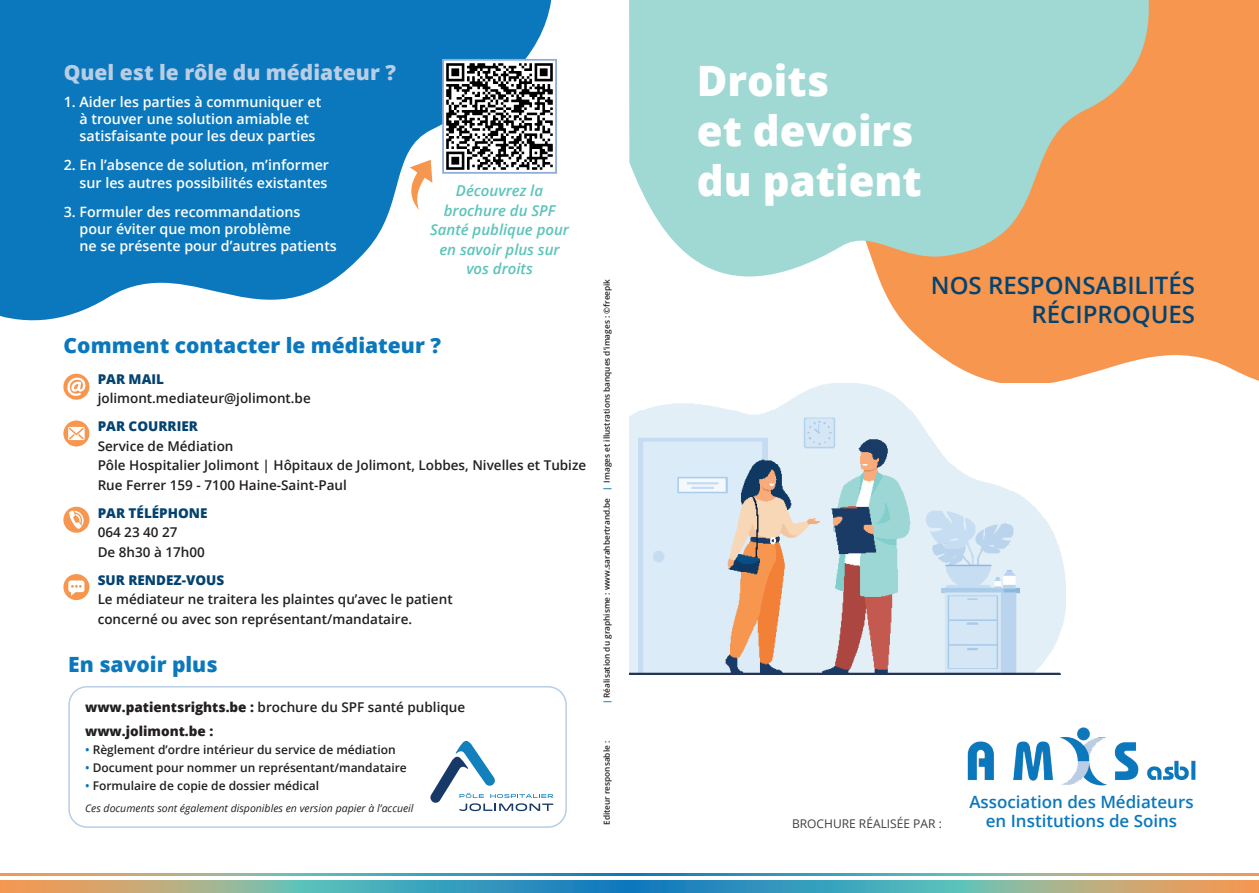
<style>
.page{position:relative;width:1259px;height:893px;background:#fff}
.page>*{position:absolute;margin:0;border:0;box-sizing:border-box;transform-origin:0 0}
.t1{font:800 41.85px/50.2px "Open Sans";color:#fff}
.t2{font:600 24px/28.8px "Open Sans";color:#044370;text-align:right}
.t3{font:800 21px "Open Sans";color:#0b78bd}
.t4{font:800 21px "Open Sans";color:#b9cde5}
.t5{font:600 16.95px/18.6px "Open Sans";color:#0b78bd;text-align:center}
.t6{font:italic 600 15px/19.5px "Open Sans";color:#5bc4ba;text-align:center}
.t7{font:600 14.25px/17.1px "Open Sans";color:#fff}
.t8{font:600 13.5px/19.5px "Open Sans";color:#231f20}
.t9{font:800 13.5px/23.7px "Open Sans";color:#231f20}
.t10{font:800 13.5px "Open Sans";color:#044370}
.t11{font:600 12px "Open Sans";color:#231f20}
.t12{font:12px "Open Sans";color:#3e3e3f}
.t13{font:italic 10.5px "Open Sans";color:#231f20}
.t14{font:600 8.25px "Open Sans";color:#231f20}
.s1{font-weight:600}
.s2{color:#0b78bd}
.s3{font-weight:700;font-style:italic;color:#0b78bd}
</style>
<div class="page">
<svg style="left:830px;top:0;width:429px;height:384px;fill:#f7964f"></svg>
<svg style="left:0;top:0;width:552px;height:321px;fill:#0b78bd"></svg>
<svg style="left:629px;top:880px;width:630px;height:13px;background:#74a39f"></svg>
<svg style="left:0;top:880px;width:629px;height:13px;background:#75a39e"></svg>
<svg style="left:629px;top:874px;width:630px;height:2px"></svg>
<svg style="left:0;top:874px;width:629px;height:2px"></svg>
<svg style="left:629px;top:0;width:531px;height:321px;background:#beccb8"></svg>
<div style="left:68px;top:686px;width:499px;height:142px;border:2px solid #b9cde5;border-radius:18px"></div>
<img style="left:967px;top:728px;width:229px;height:58px">
<img style="left:629px;top:384px;width:436px;height:290px">
<svg style="left:430px;top:740px;width:123px;height:71px"></svg>
<img style="left:445px;top:62px;width:108px;height:109px">
<div style="left:442px;top:59px;width:115px;height:115px;border:2px solid #8eadd8"></div>
<div style="left:63px;top:420px;width:26px;height:26px;background:#f7964f;border-radius:50%"></div>
<svg style="left:68px;top:427px;width:17px;height:13px"></svg>
<div style="left:63px;top:374px;width:26px;height:26px;background:#f7964f;border-radius:50%"></div>
<svg style="left:67px;top:377px;width:19px;height:19px"></svg>
<div style="left:63px;top:507px;width:26px;height:26px;background:#f7964f;border-radius:50%"></div>
<svg style="left:69px;top:510px;width:15px;height:19px"></svg>
<div style="left:63px;top:574px;width:26px;height:26px;background:#f7964f;border-radius:50%"></div>
<svg style="left:68px;top:580px;width:16px;height:16px"></svg>
<svg style="left:409px;top:160px;width:23px;height:50px"></svg>
<h3 class="t4" style="left:64px;top:56px;width:334px">Quel est le rôle du médiateur ?</h3>
<p class="t7" style="left:80px;top:93px;width:243px;text-indent:-16px">1. Aider les parties à communiquer et à trouver une solution amiable et satisfaisante pour les deux parties</p>
<p class="t7" style="left:64px;top:156px;width:267px;text-align:right">2. En l’absence de solution, m’informer sur les autres possibilités existantes</p>
<p class="t7" style="left:80px;top:203px;width:259px;text-indent:-16px">3. Formuler des recommandations pour éviter que mon problème<br>ne se présente pour d’autres patients</p>
<p class="t6" style="left:430px;top:181px;width:140px">Découvrez la brochure du SPF<br>Santé publique pour en savoir plus sur vos droits</p>
<h3 class="t3" style="left:64px;top:330px;width:379px">Comment contacter le médiateur ?</h3>
<p class="t10" style="left:98px;top:369px;width:68px">PAR MAIL</p>
<p class="t8" style="left:98px;top:388px;width:215px">jolimont.mediateur@jolimont.be</p>
<p class="t10" style="left:98px;top:416px;width:102px">PAR COURRIER</p>
<p class="t8" style="left:98px;top:436px;width:490px">Service de Médiation<br>Pôle Hospitalier Jolimont | Hôpitaux de Jolimont, Lobbes, Nivelles et Tubize<br>Rue Ferrer 159 - 7100 Haine-Saint-Paul</p>
<p class="t10" style="left:98px;top:503px;width:111px">PAR TÉLÉPHONE</p>
<p class="t8" style="left:98px;top:522px;width:109px">064 23 40 27<br>De 8h30 à 17h00</p>
<p class="t10" style="left:98px;top:570px;width:128px">SUR RENDEZ-VOUS</p>
<p class="t8" style="left:98px;top:589px;width:356px">Le médiateur ne traitera les plaintes qu’avec le patient concerné ou avec son représentant/mandataire.</p>
<h3 class="t3" style="left:68px;top:649px;width:151px">En savoir plus</h3>
<p class="t9" style="left:85px;top:694px;width:382px">www.patientsrights.be : <span class="s1">brochure du SPF santé publique </span>www.jolimont.be :</p>
<p class="t11" style="left:85px;top:741px;width:312px"><span class="s2">•</span> Règlement d’ordre intérieur du service de médiation</p>
<p class="t11" style="left:85px;top:759px;width:323px"><span class="s2">•</span> Document pour nommer un représentant/mandataire</p>
<p class="t11" style="left:85px;top:777px;width:236px"><span class="s2">•</span> Formulaire de copie de dossier médical</p>
<p class="t13" style="left:85px;top:801px;width:330px">Ces documents sont également disponibles en version papier à l’accueil</p>
<p class="t14" style="left:601px;top:704px;width:427px;rotate:-90deg"><span class="s3">|</span> Réalisation du graphisme : www.sarahbertrand.be <span class="s3">|</span> Images et illustrations banques d’images : ©freepik</p>
<p class="t14" style="left:601px;top:825px;width:86px;rotate:-90deg">Editeur responsable :</p>
<h1 class="t1" style="left:697px;top:53px;width:226px">Droits<br>et devoirs du patient</h1>
<h2 class="t2" style="left:931px;top:271px;width:266px">NOS RESPONSABILITÉS<br>RÉCIPROQUES</h2>
<p class="t12" style="left:792px;top:816px;width:151px">BROCHURE RÉALISÉE PAR :</p>
<p class="t5" style="left:969px;top:792px;width:226px">Association des Médiateurs en Institutions de Soins</p>
</div>
